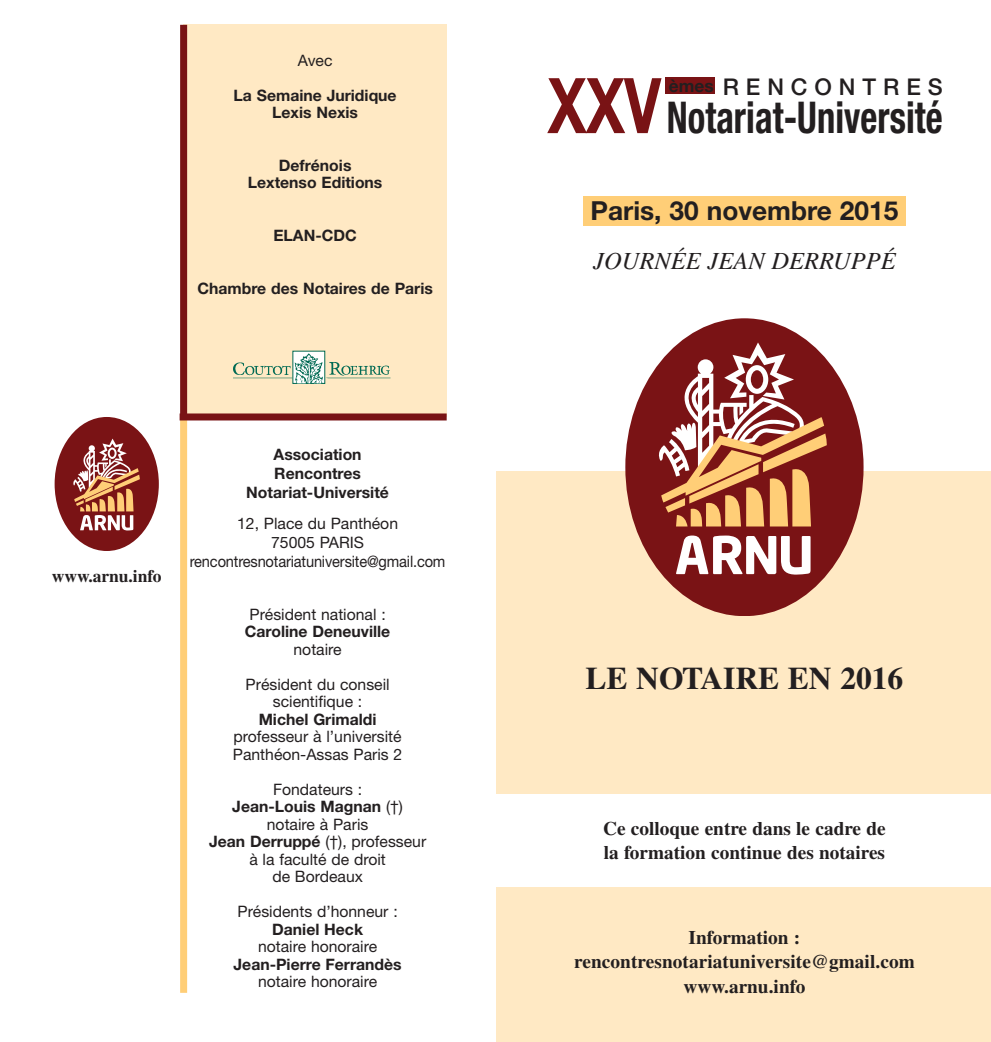
<style>
.page{position:relative;width:991px;height:1042px;background:#fff}
.page>*{position:absolute;margin:0;border:0;box-sizing:border-box;transform-origin:0 0}
.t1{font:700 76.83px "Helvetica Neue";color:#791315;scale:.76 1}
.t2{font:700 condensed 43.75px "Helvetica Neue";color:#231f20;scale:.83 1}
.t3{font:700 31.5px "Times";color:#231f20}
.t4{font:700 26.25px "Helvetica Neue";color:#231f20}
.t5{font:italic 24.5px "Times";color:#231f20}
.t6{font:500 23.1px "Helvetica Neue";letter-spacing:.3em;color:#231f20}
.t7{font:700 19.25px/24.5px "Times";color:#231f20;text-align:center}
.t8{font:700 17.5px "Times";color:#231f20}
.t9{font:15.75px/17.5px "Helvetica Neue";color:#231f20;text-align:center}
.t10{font:700 15.75px/17.5px "Helvetica Neue";color:#231f20;text-align:center}
.s1{font-weight:700}
.s2{font-weight:700;font-size:17.32px}
</style>
<div class="page">
<div style="left:180px;top:417px;width:7px;height:575px;background:#ffce77"></div>
<div style="left:184px;top:25px;width:262px;height:392px;background:#ffe9c4"></div>
<div style="left:55px;top:417px;width:104px;height:134px;background:#7a1315;border-radius:50%"></div>
<svg style="left:73px;top:438px;width:67px;height:92px"></svg>
<div style="left:180px;top:413px;width:266px;height:7px;background:#791315"></div>
<img style="left:233px;top:350px;width:158px;height:34px">
<svg style="left:292px;top:350px;width:33px;height:34px"></svg>
<svg style="left:295px;top:353px;width:28px;height:30px"></svg>
<div style="left:180px;top:25px;width:7px;height:392px;background:#791315"></div>
<div style="left:496px;top:471px;width:494px;height:570px;background:#ffe9c4"></div>
<div style="left:583px;top:196px;width:322px;height:30px;background:#ffce77"></div>
<div style="left:665px;top:77px;width:49px;height:17px;background:#791315"></div>
<div style="left:625px;top:318px;width:238px;height:298px;background:#7a1315;border-radius:50%"></div>
<svg style="left:676px;top:535px;width:134px;height:39px"></svg>
<svg style="left:655px;top:342px;width:172px;height:184px"></svg>
<div style="left:496px;top:794px;width:494px;height:92px;background:#fff"></div>
<p class="t9" style="left:298px;top:53px;width:36px">Avec</p>
<p class="t10" style="left:234px;top:88px;width:164px">La Semaine Juridique<br>Lexis Nexis</p>
<p class="t10" style="left:248px;top:158px;width:136px">Defrénois<br>Lextenso Editions</p>
<p class="t10" style="left:273px;top:228px;width:85px">ELAN-CDC</p>
<p class="t10" style="left:197px;top:280px;width:237px">Chambre des Notaires de Paris</p>
<p class="t8" style="left:52px;top:569px;width:111px">www.arnu.info</p>
<p class="t10" style="left:246px;top:446px;width:144px;line-height:18.9px">Association<br>Rencontres<br>Notariat-Université</p>
<p class="t9" style="left:190px;top:515px;width:257px;line-height:18.9px">12, Place du Panthéon<br>75005 PARIS rencontresnotariatuniversite@gmail.com</p>
<p class="t9" style="left:249px;top:606px;width:138px">Président national :</p>
<p class="t10" style="left:245px;top:624px;width:147px">Caroline Deneuville</p>
<p class="t9" style="left:293px;top:641px;width:50px">notaire</p>
<p class="t9" style="left:245px;top:676px;width:146px">Président du conseil scientifique :</p>
<p class="t10" style="left:259px;top:711px;width:119px">Michel Grimaldi</p>
<p class="t9" style="left:233px;top:729px;width:171px;text-align:left">professeur à l’université<br>Panthéon-Assas Paris 2</p>
<p class="t9" style="left:209px;top:781px;width:219px">Fondateurs :<br><span class="s1">Jean-Louis Magnan</span> (†) notaire à Paris<br><span class="s1">Jean Derruppé</span> (†), professeur à la faculté de droit<br>de Bordeaux</p>
<p class="t9" style="left:237px;top:904px;width:162px">Présidents d’honneur :</p>
<p class="t10" style="left:272px;top:921px;width:92px">Daniel Heck</p>
<p class="t9" style="left:258px;top:939px;width:121px">notaire honoraire</p>
<p class="t10" style="left:233px;top:956px;width:170px">Jean-Pierre Ferrandès</p>
<p class="t9" style="left:258px;top:974px;width:121px">notaire honoraire</p>
<h1 class="t1" style="left:547px;top:78px;width:151px">XXV</h1>
<h3 class="t6" style="left:668px;top:78px;width:275px"><span class="s2">èmes</span> RENCONTRES</h3>
<h2 class="t2" style="left:666px;top:102px;width:334px">Notariat-Université</h2>
<h3 class="t4" style="left:590px;top:201px;width:309px">Paris, 30 novembre 2015</h3>
<h3 class="t5" style="left:593px;top:252px;width:304px">JOURNÉE JEAN DERRUPPÉ</h3>
<h3 class="t3" style="left:585px;top:666px;width:319px">LE NOTAIRE EN 2016</h3>
<p class="t7" style="left:603px;top:817px;width:284px;text-align:left">Ce colloque entre dans le cadre de la formation continue des notaires</p>
<p class="t7" style="left:574px;top:926px;width:342px">Information : rencontresnotariatuniversite@gmail.com www.arnu.info</p>
</div>
